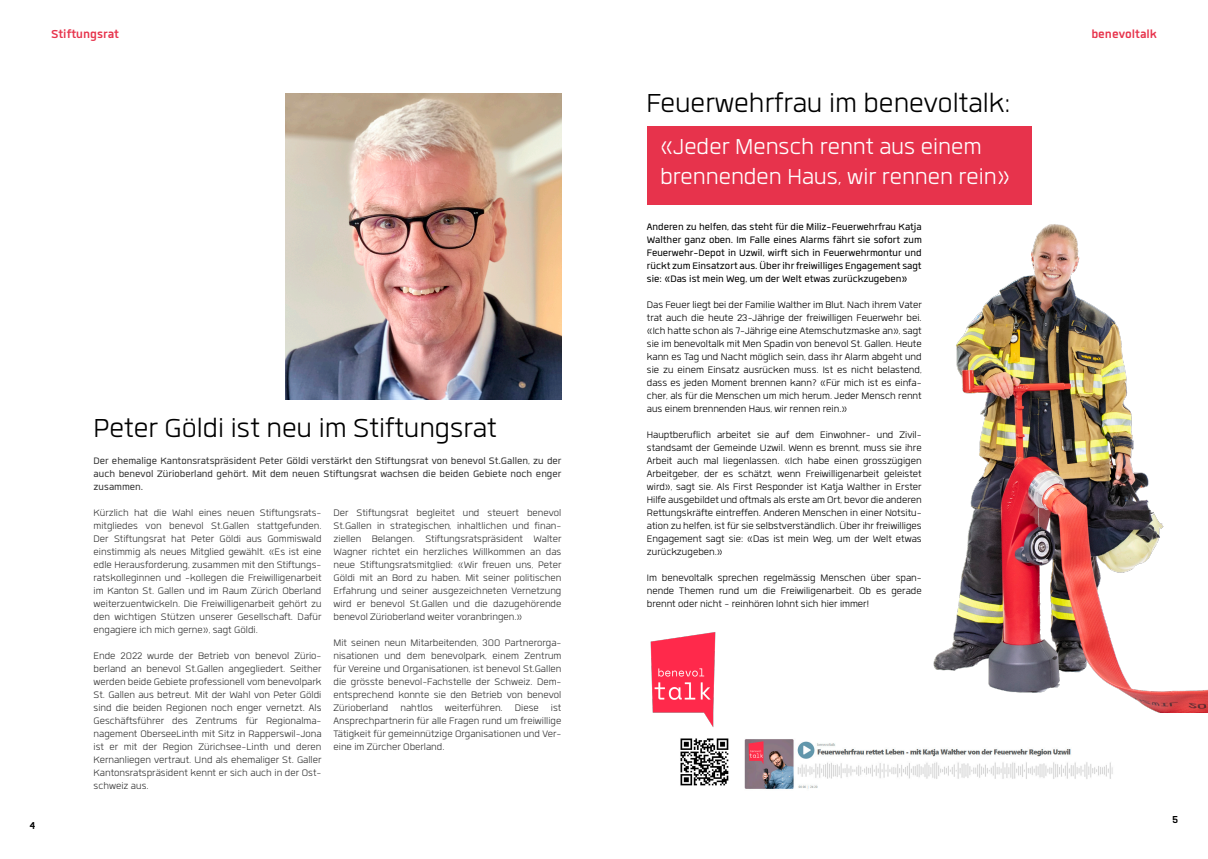
<style>
.page{position:relative;width:1208px;height:859px;background:#fff}
.page>*{position:absolute;margin:0;border:0;box-sizing:border-box;transform-origin:0 0}
.Titel{font:300 36px "Quan";color:#000}
.Titel-2{font:300 30px/30px "Quan";color:#fff}
.Kopfzeile{font:700 16px "Quan";color:#e7334c}
.t1{font:700 14px "Quan";color:#000}
.Grundtext{font:300 13px/13px "Quan";color:#000;text-align:justify}
.Intro{font:13px/13px "Quan";color:#000;text-align:justify}
</style>
<div class="page">
<img style="left:286px;top:94px;width:275px;height:305px">
<img style="left:933px;top:224px;width:275px;height:488px">
<img style="left:744px;top:739px;width:369px;height:50px">
<img style="left:680px;top:741px;width:49px;height:45px">
<img style="left:650px;top:632px;width:79px;height:109px">
<div style="left:647px;top:126px;width:384px;height:78px;background:#e7334c"></div>
<p class="Kopfzeile" style="left:51px;top:26px;width:70px">Stiftungsrat</p>
<p class="Kopfzeile" style="left:1091px;top:26px;width:67px">benevoltalk</p>
<p class="t1" style="left:30px;top:819px;width:7px">4</p>
<p class="Titel" style="left:94px;top:411px;width:405px">Peter Göldi ist neu im Stiftungsrat</p>
<p class="Intro" style="left:94px;top:454px;width:469px">Der ehemalige Kantonsratspräsident Peter Göldi verstärkt den Stiftungsrat von benevol St.Gallen, zu der auch benevol Zürioberland gehört. Mit dem neuen Stiftungsrat wachsen die beiden Gebiete noch enger zusammen.</p>
<p class="Grundtext" style="left:94px;top:506px;width:229px">Kürzlich hat die Wahl eines neuen Stiftungsrats&shy;mitgliedes von benevol St.Gallen stattgefunden.<br>Der Stiftungsrat hat Peter Göldi aus Gommiswald einstimmig als neues Mitglied gewählt. «Es ist eine edle Herausforderung, zusammen mit den Stiftungs&shy;ratskolleginnen und -kollegen die Freiwilligenarbeit im Kanton St. Gallen und im Raum Zürich Oberland weiterzuentwickeln. Die Freiwilligenarbeit gehört zu den wichtigen Stützen unserer Gesellschaft. Dafür engagiere ich mich gerne», sagt Göldi.</p>
<p class="Grundtext" style="left:94px;top:649px;width:229px">Ende 2022 wurde der Betrieb von benevol Zürio&shy;berland an benevol St.Gallen angegliedert. Seither werden beide Gebiete professionell vom benevolpark St. Gallen aus betreut. Mit der Wahl von Peter Göldi sind die beiden Regionen noch enger vernetzt. Als Geschäftsführer des Zentrums für Regionalma&shy;nagement OberseeLinth mit Sitz in Rapperswil-Jona ist er mit der Region Zürichsee-Linth und deren Kernanliegen vertraut. Und als ehemaliger St. Galler Kantonsratspräsident kennt er sich auch in der Ost&shy;schweiz aus.</p>
<p class="Grundtext" style="left:333px;top:506px;width:229px">Der Stiftungsrat begleitet und steuert benevol St.Gallen in strategischen, inhaltlichen und finan&shy;ziellen Belangen. Stiftungsratspräsident Walter Wagner richtet ein herzliches Willkommen an das neue Stiftungsratsmitglied: «Wir freuen uns, Peter Göldi mit an Bord zu haben. Mit seiner politischen Erfahrung und seiner ausgezeichneten Vernetzung wird er benevol St.Gallen und die dazugehörende benevol Zürioberland weiter voranbringen.»</p>
<p class="Grundtext" style="left:333px;top:636px;width:229px">Mit seinen neun Mitarbeitenden, 300 Partnerorga&shy;nisationen und dem benevolpark, einem Zentrum für Vereine und Organisationen, ist benevol St.Gallen die grösste benevol-Fachstelle der Schweiz. Dem&shy;entsprechend konnte sie den Betrieb von benevol Zürioberland nahtlos weiterführen. Diese ist Ansprechpartnerin für alle Fragen rund um freiwillige Tätigkeit für gemeinnützige Organisationen und Ver&shy;eine im Zürcher Oberland.</p>
<p class="Titel" style="left:646px;top:86px;width:365px">Feuerwehrfrau im benevoltalk:</p>
<p class="Titel-2" style="left:660px;top:131px;width:352px">«Jeder Mensch rennt aus einem brennenden Haus, wir rennen rein»</p>
<p class="Intro" style="left:647px;top:220px;width:276px">Anderen zu helfen, das steht für die Miliz-Feuerwehrfrau Katja Walther ganz oben. Im Falle eines Alarms fährt sie sofort zum Feuerwehr-Depot in Uzwil, wirft sich in Feuerwehrmontur und rückt zum Einsatzort aus. Über ihr freiwilliges Engagement sagt sie: «Das ist mein Weg, um der Welt etwas zurückzugeben»</p>
<p class="Grundtext" style="left:647px;top:298px;width:276px">Das Feuer liegt bei der Familie Walther im Blut. Nach ihrem Vater trat auch die heute 23-Jährige der freiwilligen Feuerwehr bei. «Ich hatte schon als 7-Jährige eine Atemschutzmaske an», sagt sie im benevoltalk mit Men Spadin von benevol St. Gallen. Heute kann es Tag und Nacht möglich sein, dass ihr Alarm abgeht und sie zu einem Einsatz ausrücken muss. Ist es nicht belastend, dass es jeden Moment brennen kann? «Für mich ist es einfa&shy;cher, als für die Menschen um mich herum. Jeder Mensch rennt aus einem brennenden Haus, wir rennen rein.»</p>
<p class="Grundtext" style="left:647px;top:428px;width:276px">Hauptberuflich arbeitet sie auf dem Einwohner- und Zivil&shy;standsamt der Gemeinde Uzwil. Wenn es brennt, muss sie ihre Arbeit auch mal liegenlassen. «Ich habe einen grosszügigen Arbeitgeber, der es schätzt, wenn Freiwilligenarbeit geleistet wird», sagt sie. Als First Responder ist Katja Walther in Erster Hilfe ausgebildet und oftmals als erste am Ort, bevor die anderen Rettungskräfte eintreffen. Anderen Menschen in einer Notsitu&shy;ation zu helfen, ist für sie selbstverständlich. Über ihr freiwilliges Engagement sagt sie: «Das ist mein Weg, um der Welt etwas zurückzugeben.»</p>
<p class="Grundtext" style="left:647px;top:571px;width:276px">Im benevoltalk sprechen regelmässig Menschen über span&shy;nende Themen rund um die Freiwiligenarbeit. Ob es gerade brennt oder nicht - reinhören lohnt sich hier immer!</p>
<p class="t1" style="left:1172px;top:813px;width:8px">5</p>
</div>
